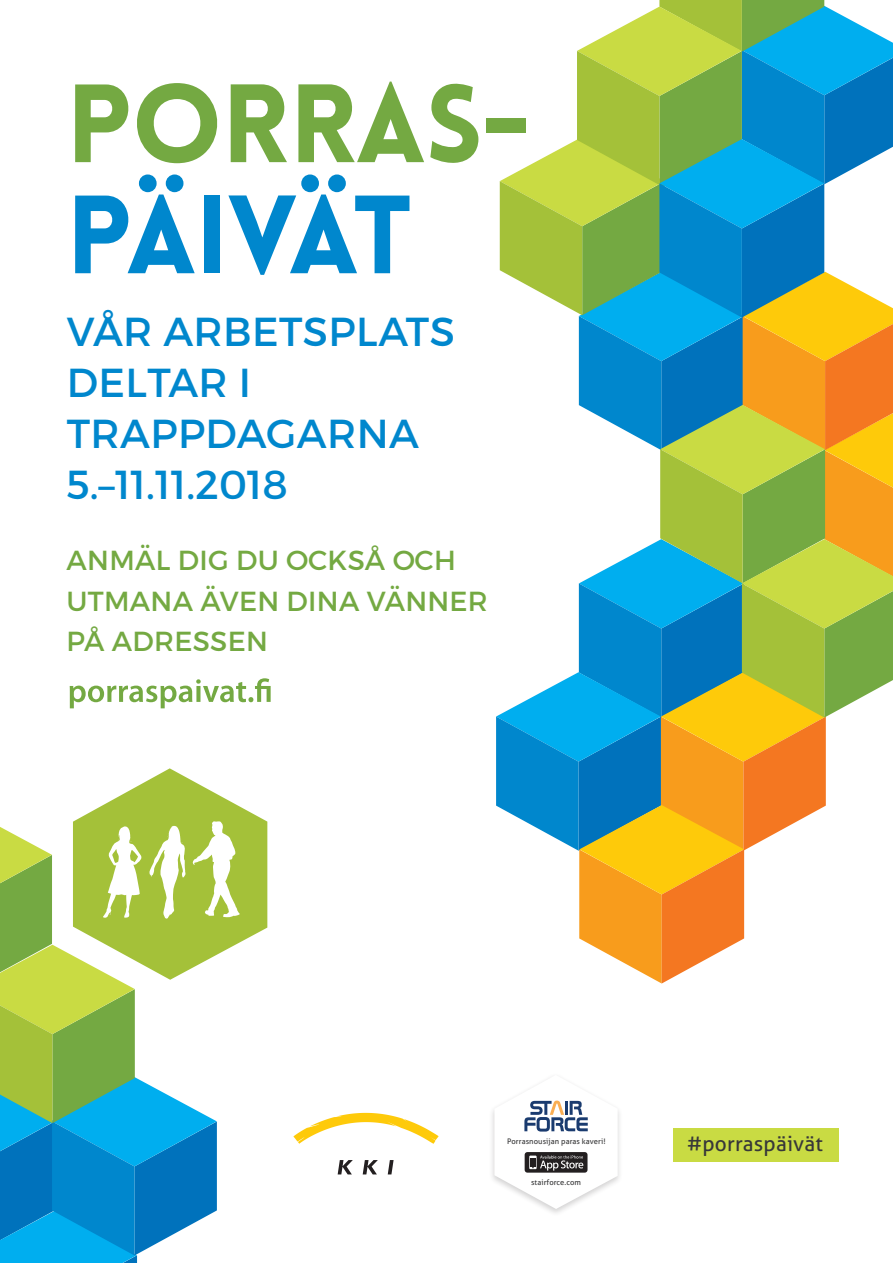
<style>
.page{position:relative;width:893px;height:1263px;background:#fff}
.page>*{position:absolute;margin:0;border:0;box-sizing:border-box;transform-origin:0 0}
.t1{font:900 108.75px "Lovelo";letter-spacing:-.01em;color:#74a942}
.t2{font:900 108.75px "Lovelo";letter-spacing:-.055em;color:#0087cd}
.t3{font:40.5px/50.8px "Montserrat";letter-spacing:.01em;color:#0087cd}
.Paragraph_Style_1{font:27.6px/40.3px "Montserrat";letter-spacing:.01em;color:#74a942}
.t4{font:20.85px "Aller";letter-spacing:.01em;color:#383839}
.t5{font:7.65px "Aller";letter-spacing:.01em;color:#383839}
</style>
<div class="page">
<svg style="left:496px;top:0;width:397px;height:983px"></svg>
<svg style="left:70px;top:678px;width:201px;height:30px"></svg>
<svg style="left:0;top:768px;width:267px;height:495px"></svg>
<svg style="left:338px;top:1160px;width:15px;height:14px"></svg>
<svg style="left:363px;top:1160px;width:15px;height:14px"></svg>
<svg style="left:388px;top:1160px;width:6px;height:14px"></svg>
<svg style="left:293px;top:1113px;width:146px;height:31px"></svg>
<div style="left:673px;top:1128px;width:166px;height:34px;background:#c9db43"></div>
<div style="left:489px;top:1072px;width:134px;height:145px;background:#231f20;opacity:.2"></div>
<svg style="left:494px;top:1075px;width:124px;height:134px"></svg>
<p class="t1" style="left:66px;top:56px;width:466px">PORRAS-</p>
<p class="t2" style="left:66px;top:167px;width:348px">PÄIVÄT</p>
<p class="t3" style="left:67px;top:306px;width:390px">VÅR ARBETSPLATS<br>DELTAR I<br>TRAPPDAGARNA</p>
<p class="t3" style="left:66px;top:459px;width:223px">5.–11.11.2018</p>
<p class="Paragraph_Style_1" style="left:67px;top:540px;width:423px">ANMÄL DIG DU OCKSÅ OCH<br>UTMANA ÄVEN DINA VÄNNER<br>PÅ ADRESSEN</p>
<p class="t5" style="left:507px;top:1137px;width:100px">Porrasnousijan paras kaveri!</p>
<p class="t5" style="left:531px;top:1177px;width:51px">stairforce.com</p>
<p class="t4" style="left:687px;top:1131px;width:138px">#porraspäivät</p>
</div>
